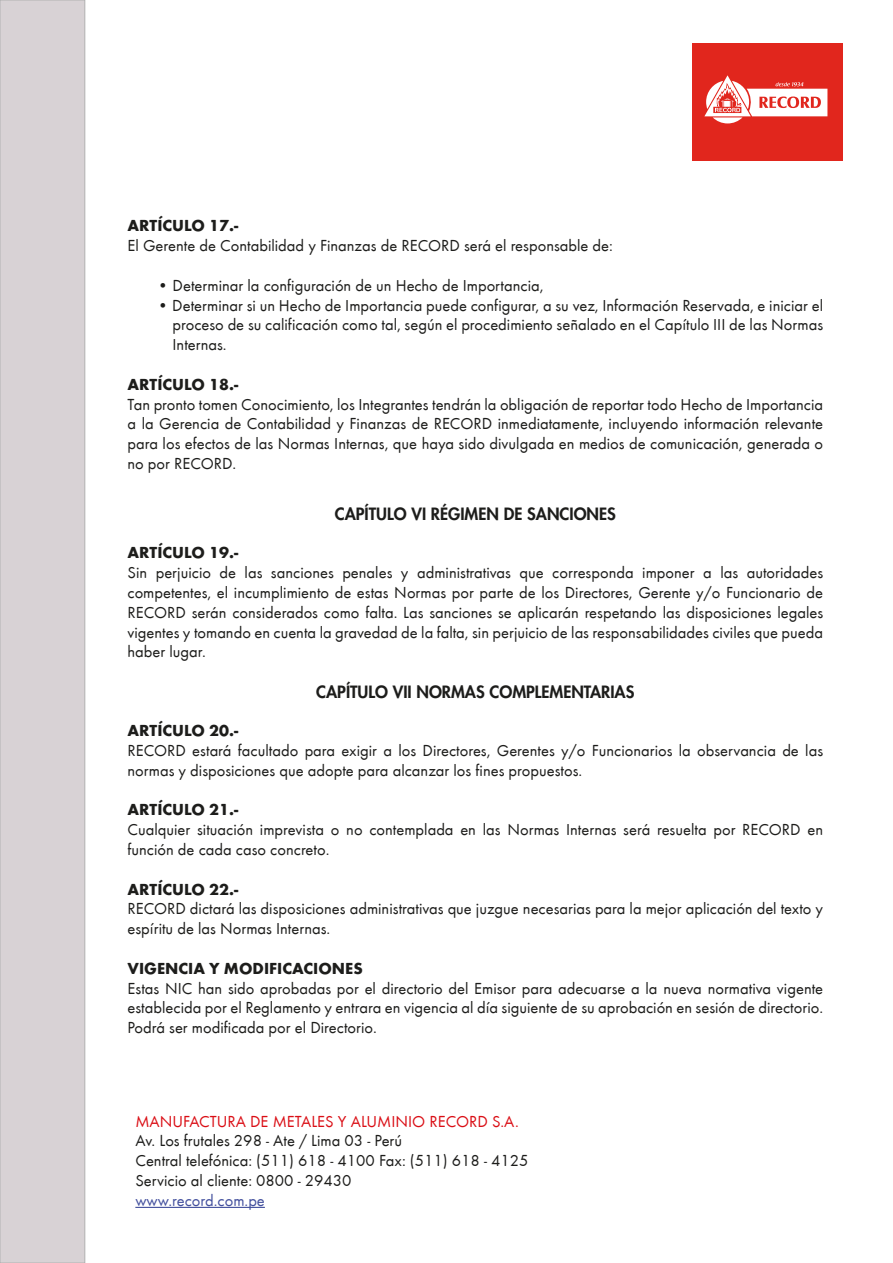
<style>
.page{position:relative;width:893px;height:1263px;background:#fff}
.page>*{position:absolute;margin:0;border:0;box-sizing:border-box;transform-origin:0 0}
.t1{font:16.5px/19.8px "Futura Round";color:#1d1d1b;text-align:justify}
.t2{font:700 16.5px "Futura Round";color:#1d1d1b}
.t3{font:800 16.5px "Futura Std";color:#1d1d1b}
.t4{font:16.5px "Futura Round";color:#da0e15}
.t5{font:16.5px "Futura Round";color:#44519e}
</style>
<div class="page">
<div style="left:0;top:0;width:85px;height:1263px;background:#d8d2d5"></div>
<div style="left:0;top:0;width:85px;height:1263px;border:1px solid #b3b3b3"></div>
<div style="left:692px;top:43px;width:151px;height:118px;background:#e1261d"></div>
<svg style="left:704px;top:75px;width:123px;height:48px"></svg>
<hr style="left:135px;top:1207px;width:130px;height:1px;background:#44519e">
<p class="t2" style="left:128px;top:213px;width:112px">ARTÍCULO 17.-</p>
<p class="t1" style="left:128px;top:235px;width:487px">El Gerente de Contabilidad y Finanzas de RECORD será el responsable de:</p>
<p class="t1" style="left:158px;top:274px;width:387px">• Determinar la configuración de un Hecho de Importancia,</p>
<p class="t1" style="left:173px;top:294px;width:652px;text-indent:-15px">• Determinar si un Hecho de Importancia puede configurar, a su vez, Información Reservada, e iniciar el proceso de su calificación como tal, según el procedimiento señalado en el Capítulo III de las Normas Internas.</p>
<p class="t2" style="left:128px;top:371px;width:112px">ARTÍCULO 18.-</p>
<p class="t1" style="left:128px;top:393px;width:697px">Tan pronto tomen Conocimiento, los Integrantes tendrán la obligación de reportar todo Hecho de Importancia a la Gerencia de Contabilidad y Finanzas de RECORD inmediatamente, incluyendo información relevante para los efectos de las Normas Internas, que haya sido divulgada en medios de comunicación, generada o no por RECORD.</p>
<p class="t3" style="left:335px;top:504px;width:282px">CAPÍTULO VI RÉGIMEN DE SANCIONES</p>
<p class="t2" style="left:128px;top:540px;width:112px">ARTÍCULO 19.-</p>
<p class="t1" style="left:128px;top:562px;width:697px">Sin perjuicio de las sanciones penales y administrativas que corresponda imponer a las autoridades competentes, el incumplimiento de estas Normas por parte de los Directores, Gerente y/o Funcionario de RECORD serán considerados como falta. Las sanciones se aplicarán respetando las disposiciones legales vigentes y tomando en cuenta la gravedad de la falta, sin perjuicio de las responsabilidades civiles que pueda haber lugar.</p>
<p class="t3" style="left:316px;top:682px;width:320px">CAPÍTULO VII NORMAS COMPLEMENTARIAS</p>
<p class="t2" style="left:128px;top:718px;width:112px">ARTÍCULO 20.-</p>
<p class="t1" style="left:128px;top:739px;width:697px">RECORD estará facultado para exigir a los Directores, Gerentes y/o Funcionarios la observancia de las normas y disposiciones que adopte para alcanzar los fines propuestos.</p>
<p class="t2" style="left:128px;top:797px;width:112px">ARTÍCULO 21.-</p>
<p class="t1" style="left:128px;top:818px;width:697px">Cualquier situación imprevista o no contemplada en las Normas Internas será resuelta por RECORD en función de cada caso concreto.</p>
<p class="t2" style="left:128px;top:876px;width:112px">ARTÍCULO 22.-</p>
<p class="t1" style="left:128px;top:898px;width:697px">RECORD dictará las disposiciones administrativas que juzgue necesarias para la mejor aplicación del texto y espíritu de las Normas Internas.</p>
<p class="t2" style="left:128px;top:955px;width:237px">VIGENCIA Y MODIFICACIONES</p>
<p class="t1" style="left:128px;top:977px;width:697px">Estas NIC han sido aprobadas por el directorio del Emisor para adecuarse a la nueva normativa vigente establecida por el Reglamento y entrara en vigencia al día siguiente de su aprobación en sesión de directorio.<br>Podrá ser modificada por el Directorio.</p>
<p class="t4" style="left:135px;top:1109px;width:385px">MANUFACTURA DE METALES Y ALUMINIO RECORD S.A.</p>
<p class="t1" style="left:135px;top:1130px;width:395px;text-align:left">Av. Los frutales 298 - Ate / Lima 03 - Perú<br>Central telefónica: (511) 618 - 4100 Fax: (511) 618 - 4125<br>Servicio al cliente: 0800 - 29430</p>
<p class="t5" style="left:135px;top:1188px;width:131px">www.record.com.pe</p>
</div>
